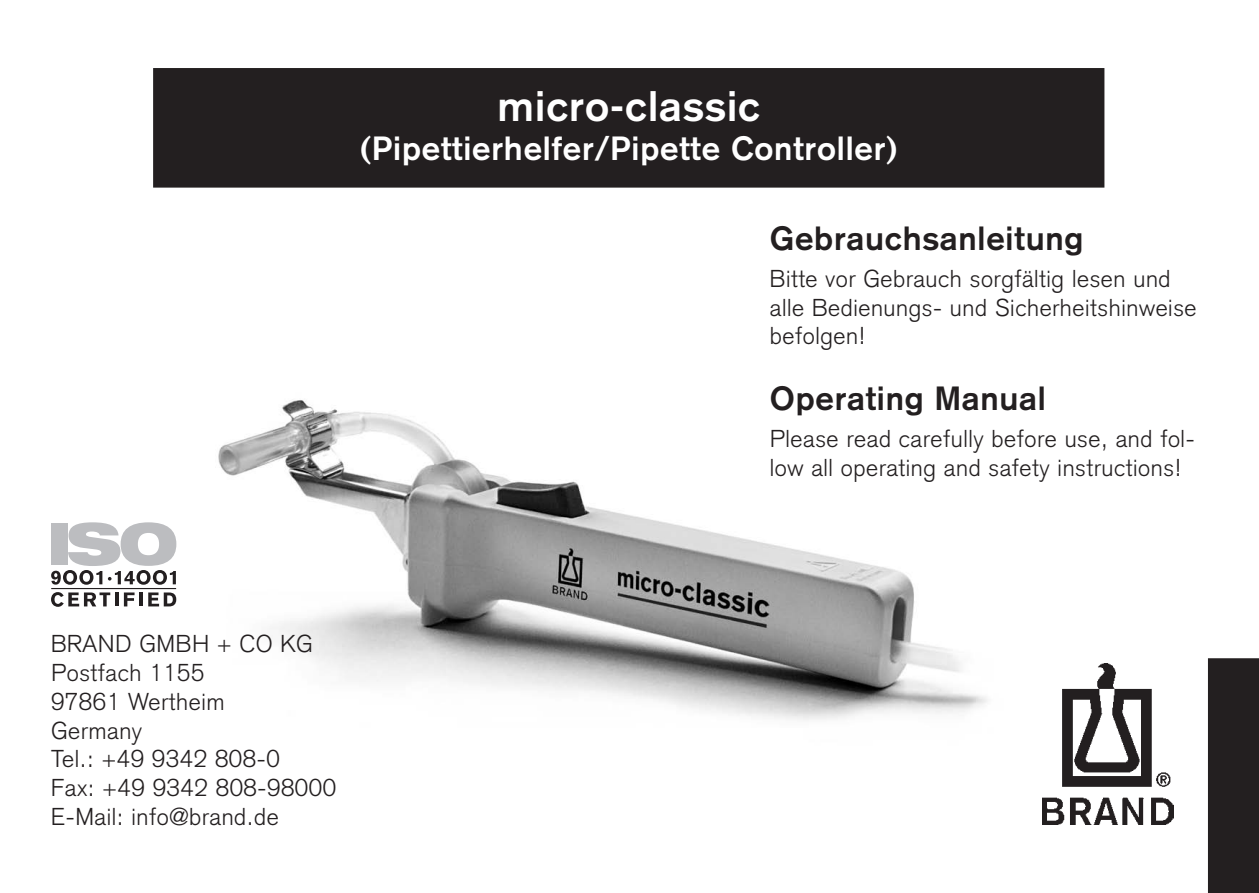
<style>
.page{position:relative;width:1259px;height:893px;background:#fff}
.page>*{position:absolute;margin:0;border:0;box-sizing:border-box;transform-origin:0 0}
.t1{font:700 42px "Akzidenz Grotesk";letter-spacing:.025em;color:#fff}
.t2{font:700 33px "Akzidenz Grotesk";letter-spacing:.025em;color:#fff}
.t3{font:700 33px "Akzidenz Grotesk";letter-spacing:.025em;color:#231f20}
.t4{font:300 24px/28.8px "Akzidenz Grotesk";letter-spacing:.025em;color:#231f20}
</style>
<div class="page">
<img style="left:1042px;top:663px;width:132px;height:162px">
<svg style="left:51px;top:592px;width:59px;height:15px"></svg>
<hr style="left:115px;top:592px;width:3px;height:14px;background:#231f20">
<svg style="left:124px;top:592px;width:11px;height:14px"></svg>
<hr style="left:139px;top:592px;width:4px;height:14px;background:#231f20">
<svg style="left:148px;top:592px;width:28px;height:14px"></svg>
<hr style="left:51px;top:588px;width:125px;height:1px;background:#231f20">
<svg style="left:51px;top:522px;width:125px;height:63px"></svg>
<div style="left:1208px;top:658px;width:51px;height:235px;background:#231f20"></div>
<img style="left:218px;top:400px;width:769px;height:320px">
<div style="left:155px;top:70px;width:948px;height:116px;background:#231f20"></div>
<div style="left:153px;top:68px;width:951px;height:120px;border:3px solid #231f20"></div>
<h1 class="t1" style="left:497px;top:81px;width:264px">micro-classic</h1>
<h2 class="t2" style="left:360px;top:129px;width:539px">(Pipettierhelfer/Pipette Controller)</h2>
<h2 class="t3" style="left:770px;top:218px;width:315px">Gebrauchsanleitung</h2>
<p class="t4" style="left:770px;top:264px;width:428px">Bitte vor Gebrauch sorgfältig lesen und alle Bedienungs- und Sicherheitshinweise befolgen!</p>
<h2 class="t3" style="left:770px;top:379px;width:277px">Operating Manual</h2>
<p class="t4" style="left:770px;top:425px;width:426px">Please read carefully before use, and fol&shy;low all operating and safety instructions!</p>
<p class="t4" style="left:51px;top:629px;width:287px">BRAND GMBH + CO KG<br>Postfach 1155<br>97861 Wertheim<br>Germany<br>Tel.: +49 9342 808-0<br>Fax: +49 9342 808-98000<br>E-Mail: info@brand.de</p>
</div>
